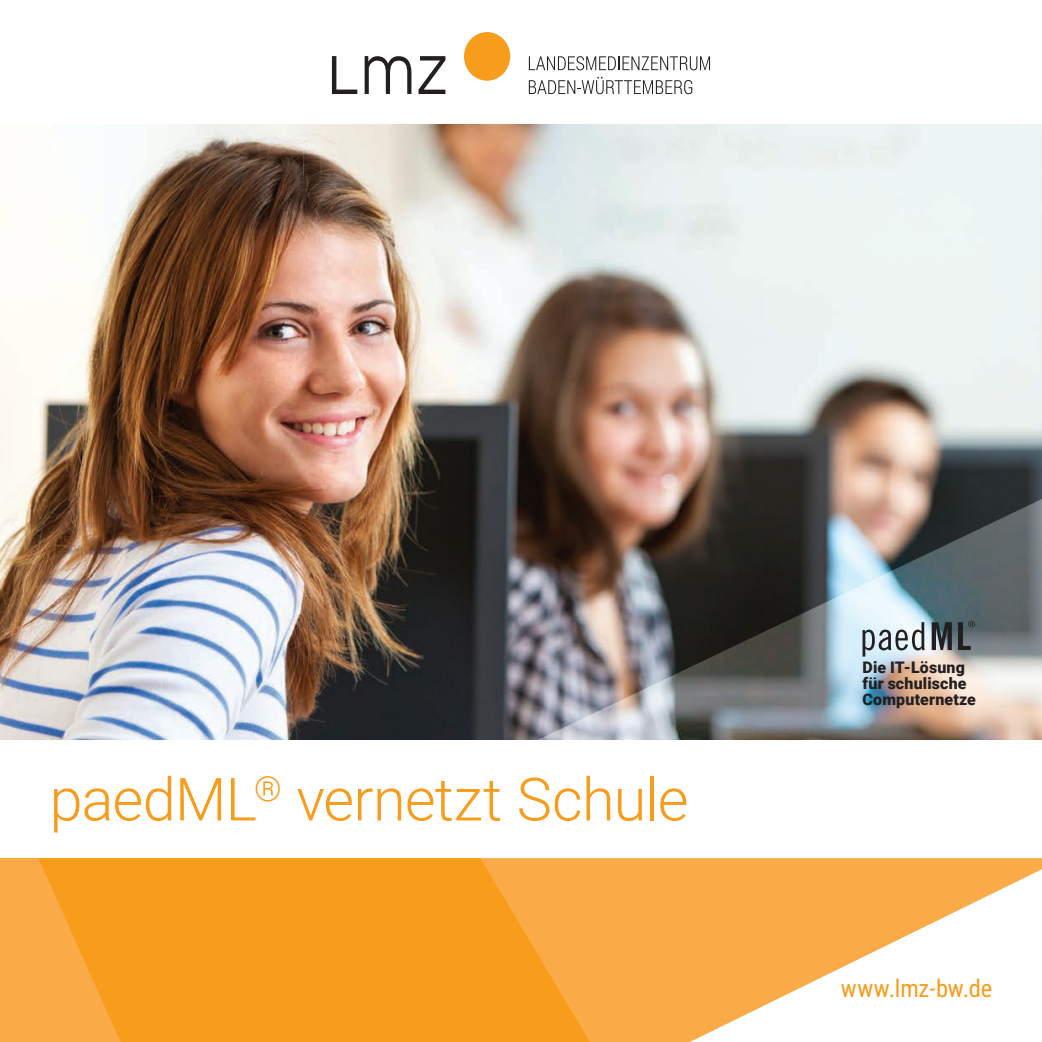
<style>
.page{position:relative;width:1042px;height:1042px;background:#fff}
.page>*{position:absolute;margin:0;border:0;box-sizing:border-box;transform-origin:0 0}
.t1{font:300 59.5px "Roboto";letter-spacing:-.015em;color:#f89c1c}
.t2{font:24.5px "Roboto Condensed";letter-spacing:-.005em;color:#f89c1c}
.t3{font:900 15.92px/15.9px "Roboto";letter-spacing:.01em;color:#231f20}
</style>
<div class="page">
<div style="left:464px;top:32px;width:46px;height:49px;background:#f89c1c;border-radius:50%"></div>
<svg style="left:332px;top:56px;width:25px;height:38px"></svg>
<svg style="left:365px;top:56px;width:46px;height:38px"></svg>
<svg style="left:418px;top:56px;width:27px;height:38px"></svg>
<svg style="left:529px;top:56px;width:181px;height:14px"></svg>
<svg style="left:529px;top:77px;width:163px;height:17px"></svg>
<img style="left:0;top:125px;width:1042px;height:615px">
<img style="left:538px;top:492px;width:504px;height:248px">
<svg style="left:862px;top:622px;width:62px;height:34px"></svg>
<svg style="left:931px;top:622px;width:21px;height:28px"></svg>
<svg style="left:958px;top:620px;width:17px;height:30px"></svg>
<svg style="left:590px;top:858px;width:452px;height:184px;fill:#faaa46"></svg>
<svg style="left:121px;top:858px;width:469px;height:184px;fill:#f89c1c"></svg>
<svg style="left:0;top:858px;width:121px;height:184px"></svg>
<h1 class="t1" style="left:50px;top:757px;width:640px">paedML<sup>®</sup> vernetzt Schule</h1>
<p class="t3" style="left:862px;top:659px;width:115px">Die IT-Lösung für schulische<br>Computernetze</p>
<h2 class="t2" style="left:841px;top:971px;width:153px">www.lmz-bw.de</h2>
</div>
